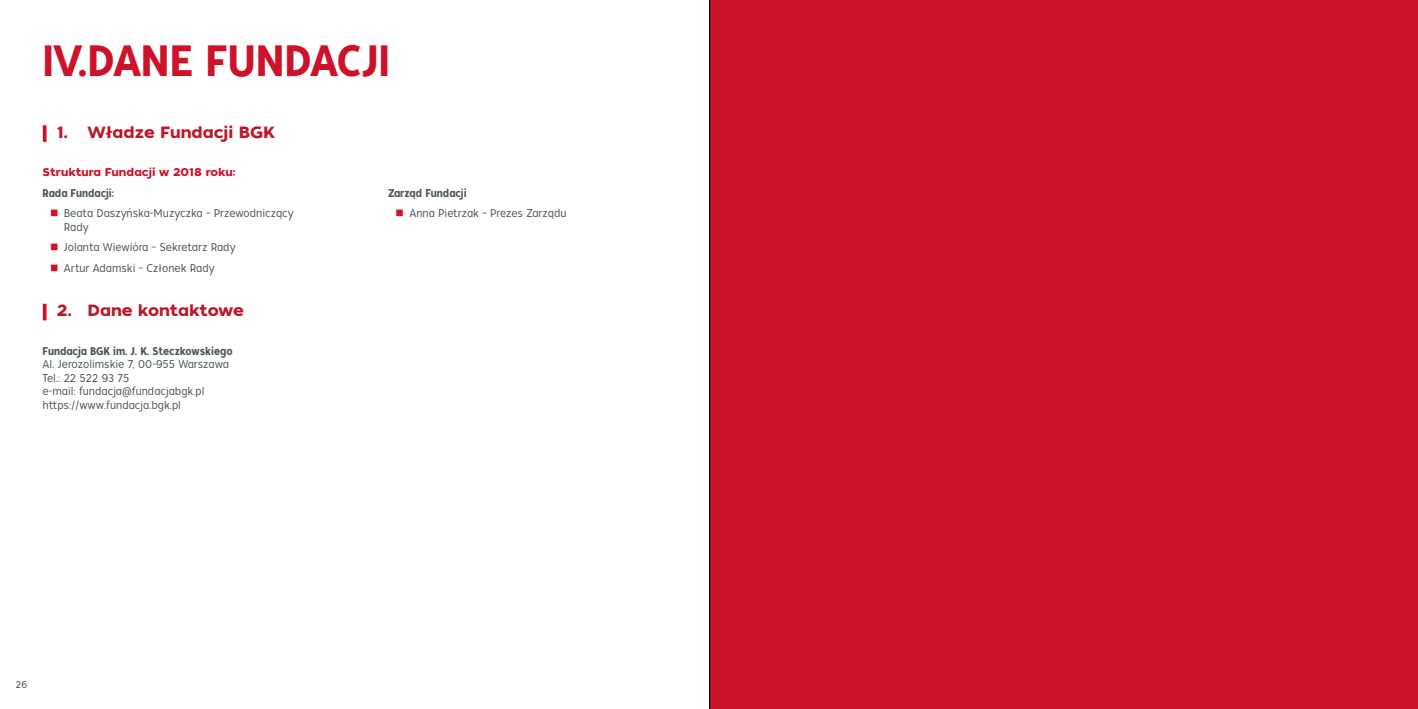
<style>
.page{position:relative;width:1418px;height:709px;background:#fff}
.page>*{position:absolute;margin:0;border:0;box-sizing:border-box;transform-origin:0 0}
.t1{font:43.75px "Tide Sans Cond 500 Dudette";color:#cd1229}
.t2{font:16.25px "Tide Sans 600 Bunny";color:#bd1827}
.t3{font:11.25px/13.5px "Tide Sans Cond 300 Lil Kahuna";color:#4b5559}
.t4{font:11.25px "Tide Sans Cond 500 Dudette";color:#4b5559}
.t5{font:11.25px "Tide Sans 600 Bunny";color:#cd1229}
.t6{font:10px "Tide Sans Cond 300 Lil Kahuna";color:#4b5559}
</style>
<div class="page">
<div style="left:709px;top:0;width:708px;height:709px;background:#cd1229"></div>
<svg style="left:43px;top:125px;width:4px;height:17px"></svg>
<svg style="left:43px;top:304px;width:4px;height:16px"></svg>
<h1 class="t1" style="left:43px;top:33px;width:349px">IV.DANE FUNDACJI</h1>
<h2 class="t2" style="left:57px;top:122px;width:220px">1. Władze Fundacji BGK</h2>
<p class="t5" style="left:43px;top:165px;width:194px">Struktura Fundacji w 2018 roku:</p>
<p class="t4" style="left:43px;top:186px;width:73px">Rada Fundacji:</p>
<p class="t3" style="left:64px;top:207px;width:231px">Beata Daszyńska-Muzyczka – Przewodniczący<br>Rady</p>
<p class="t3" style="left:64px;top:237px;width:173px;line-height:20.6px">Jolanta Wiewióra – Sekretarz Rady<br>Artur Adamski – Członek Rady</p>
<h2 class="t2" style="left:57px;top:300px;width:189px">2. Dane kontaktowe</h2>
<p class="t4" style="left:43px;top:343px;width:192px">Fundacja BGK im. J. K. Steczkowskiego</p>
<p class="t3" style="left:43px;top:358px;width:188px">Al. Jerozolimskie 7, 00-955 Warszawa<br>Tel.: 22 522 93 75<br>e-mail: fundacja@fundacjabgk.pl https://www.fundacja.bgk.pl</p>
<p class="t4" style="left:388px;top:186px;width:80px">Zarząd Fundacji</p>
<p class="t3" style="left:409px;top:207px;width:159px">Anna Pietrzak – Prezes Zarządu</p>
<p class="t6" style="left:16px;top:678px;width:13px">26</p>
</div>
